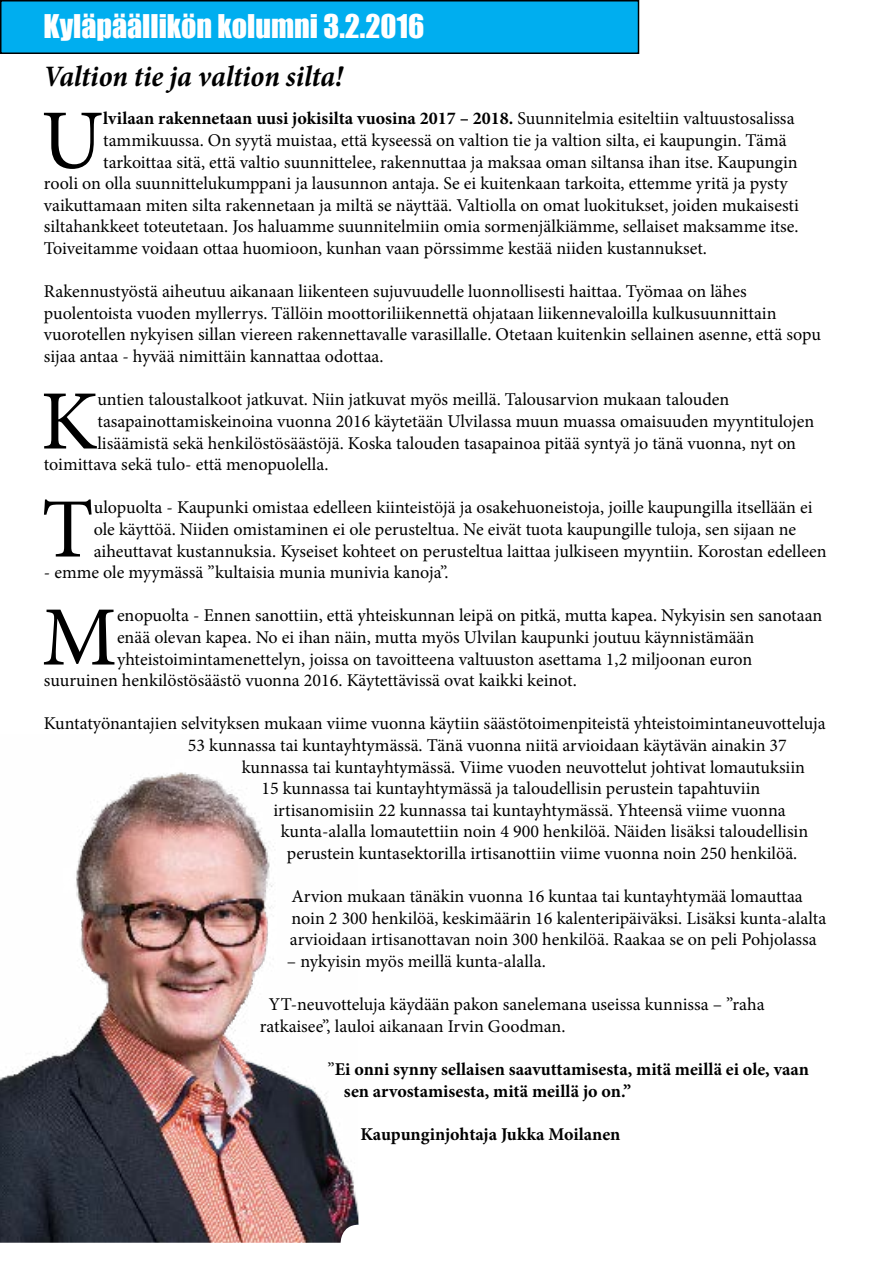
<style>
.page{position:relative;width:893px;height:1263px;background:#fff}
.page>*{position:absolute;margin:0;border:0;box-sizing:border-box;transform-origin:0 0}
.t1{font:84.45px "Minion Pro";color:#000}
.t2{font:30px "Impact";color:#fff}
.t3{font:italic 700 condensed 30px "Minion Pro";letter-spacing:-.005em;color:#000}
.t4{font:18px/21.6px "Minion Pro";color:#000}
.t5{font:700 18px/21.6px "Minion Pro";color:#000}
.s1{font-weight:400}
</style>
<div class="page">
<div style="left:1px;top:1px;width:637px;height:52px;background:#00aeef"></div>
<div style="left:0;top:0;width:639px;height:54px;border:2px solid #000"></div>
<img style="left:0;top:772px;width:359px;height:471px">
<h2 class="t2" style="left:44px;top:3px;width:382px">Kyläpäällikön kolumni 3.2.2016</h2>
<h2 class="t3" style="left:44px;top:55px;width:300px">Valtion tie ja valtion silta!</h2>
<h1 class="t1" style="left:41px;top:84px;width:64px">U</h1>
<p class="t5" style="left:103px;top:108px;width:693px">lvilaan rakennetaan uusi jokisilta vuosina 2017 – 2018. <span class="s1">Suunnitelmia esiteltiin valtuustosalissa</span></p>
<p class="t4" style="left:103px;top:130px;width:685px">tammikuussa. On syytä muistaa, että kyseessä on valtion tie ja valtion silta, ei kaupungin. Tämä</p>
<p class="t4" style="left:103px;top:151px;width:696px">tarkoittaa sitä, että valtio suunnittelee, rakennuttaa ja maksaa oman siltansa ihan itse. Kaupungin</p>
<p class="t4" style="left:44px;top:173px;width:745px">rooli on olla suunnittelukumppani ja lausunnon antaja. Se ei kuitenkaan tarkoita, ettemme yritä ja pysty</p>
<p class="t4" style="left:44px;top:194px;width:756px">vaikuttamaan miten silta rakennetaan ja miltä se näyttää. Valtiolla on omat luokitukset, joiden mukaisesti</p>
<p class="t4" style="left:44px;top:216px;width:756px">siltahankkeet toteutetaan. Jos haluamme suunnitelmiin omia sormenjälkiämme, sellaiset maksamme itse.</p>
<p class="t4" style="left:44px;top:238px;width:665px">Toiveitamme voidaan ottaa huomioon, kunhan vaan pörssimme kestää niiden kustannukset.</p>
<p class="t4" style="left:44px;top:281px;width:779px">Rakennustyöstä aiheutuu aikanaan liikenteen sujuvuudelle luonnollisesti haittaa. Työmaa on lähes puolentoista vuoden myllerrys. Tällöin moottoriliikennettä ohjataan liikennevaloilla kulkusuunnittain vuorotellen nykyisen sillan viereen rakennettavalle varasillalle. Otetaan kuitenkin sellainen asenne, että sopu sijaa antaa - hyvää nimittäin kannattaa odottaa.</p>
<h1 class="t1" style="left:41px;top:365px;width:58px">K</h1>
<p class="t4" style="left:97px;top:389px;width:633px">untien taloustalkoot jatkuvat. Niin jatkuvat myös meillä. Talousarvion mukaan talouden</p>
<p class="t4" style="left:97px;top:410px;width:718px">tasapainottamiskeinoina vuonna 2016 käytetään Ulvilassa muun muassa omaisuuden myyntitulojen</p>
<p class="t4" style="left:97px;top:432px;width:700px">lisäämistä sekä henkilöstösäästöjä. Koska talouden tasapainoa pitää syntyä jo tänä vuonna, nyt on</p>
<p class="t4" style="left:44px;top:454px;width:286px">toimittava sekä tulo- että menopuolella.</p>
<h1 class="t1" style="left:42px;top:473px;width:54px">T</h1>
<p class="t4" style="left:94px;top:497px;width:734px">ulopuolta - Kaupunki omistaa edelleen kiinteistöjä ja osakehuoneistoja, joille kaupungilla itsellään ei ole käyttöä. Niiden omistaminen ei ole perusteltua. Ne eivät tuota kaupungille tuloja, sen sijaan ne aiheuttavat kustannuksia. Kyseiset kohteet on perusteltua laittaa julkiseen myyntiin. Korostan edelleen</p>
<p class="t4" style="left:44px;top:562px;width:406px">- emme ole myymässä ”kultaisia munia munivia kanoja”.</p>
<h1 class="t1" style="left:42px;top:581px;width:77px">M</h1>
<p class="t4" style="left:117px;top:605px;width:707px">enopuolta - Ennen sanottiin, että yhteiskunnan leipä on pitkä, mutta kapea. Nykyisin sen sanotaan</p>
<p class="t4" style="left:117px;top:626px;width:639px">enää olevan kapea. No ei ihan näin, mutta myös Ulvilan kaupunki joutuu käynnistämään</p>
<p class="t4" style="left:117px;top:648px;width:637px">yhteistoimintamenettelyn, joissa on tavoitteena valtuuston asettama 1,2 miljoonan euron</p>
<p class="t4" style="left:44px;top:670px;width:534px">suuruinen henkilöstösäästö vuonna 2016. Käytettävissä ovat kaikki keinot.</p>
<p class="t4" style="left:188px;top:713px;width:639px;text-indent:-144px">Kuntatyönantajien selvityksen mukaan viime vuonna käytiin säästötoimenpiteistä yhteistoimintaneuvotteluja<br>53 kunnassa tai kuntayhtymässä. Tänä vuonna niitä arvioidaan käytävän ainakin 37</p>
<p class="t4" style="left:261px;top:756px;width:545px;text-indent:-19px">kunnassa tai kuntayhtymässä. Viime vuoden neuvottelut johtivat lomautuksiin<br>15 kunnassa tai kuntayhtymässä ja taloudellisin perustein tapahtuviin</p>
<p class="t4" style="left:273px;top:799px;width:514px">irtisanomisiin 22 kunnassa tai kuntayhtymässä. Yhteensä viime vuonna</p>
<p class="t4" style="left:281px;top:821px;width:529px">kunta-alalla lomautettiin noin 4 900 henkilöä. Näiden lisäksi taloudellisin</p>
<p class="t4" style="left:287px;top:842px;width:512px">perustein kuntasektorilla irtisanottiin viime vuonna noin 250 henkilöä.</p>
<p class="t4" style="left:290px;top:886px;width:538px">Arvion mukaan tänäkin vuonna 16 kuntaa tai kuntayhtymää lomauttaa noin 2 300 henkilöä, keskimäärin 16 kalenteripäiväksi. Lisäksi kunta-alalta arvioidaan irtisanottavan noin 300 henkilöä. Raakaa se on peli Pohjolassa</p>
<p class="t4" style="left:287px;top:950px;width:260px">– nykyisin myös meillä kunta-alalla.</p>
<p class="t4" style="left:260px;top:994px;width:506px;text-indent:9px">YT-neuvotteluja käydään pakon sanelemana useissa kunnissa – ”raha ratkaisee”, lauloi aikanaan Irvin Goodman.</p>
<p class="t5" style="left:344px;top:1058px;width:466px;text-indent:-17px"><span class="s1">”</span>Ei onni synny sellaisen saavuttamisesta, mitä meillä ei ole, vaan sen arvostamisesta, mitä meillä jo on.”</p>
<p class="t5" style="left:360px;top:1123px;width:261px">Kaupunginjohtaja Jukka Moilanen</p>
</div>
